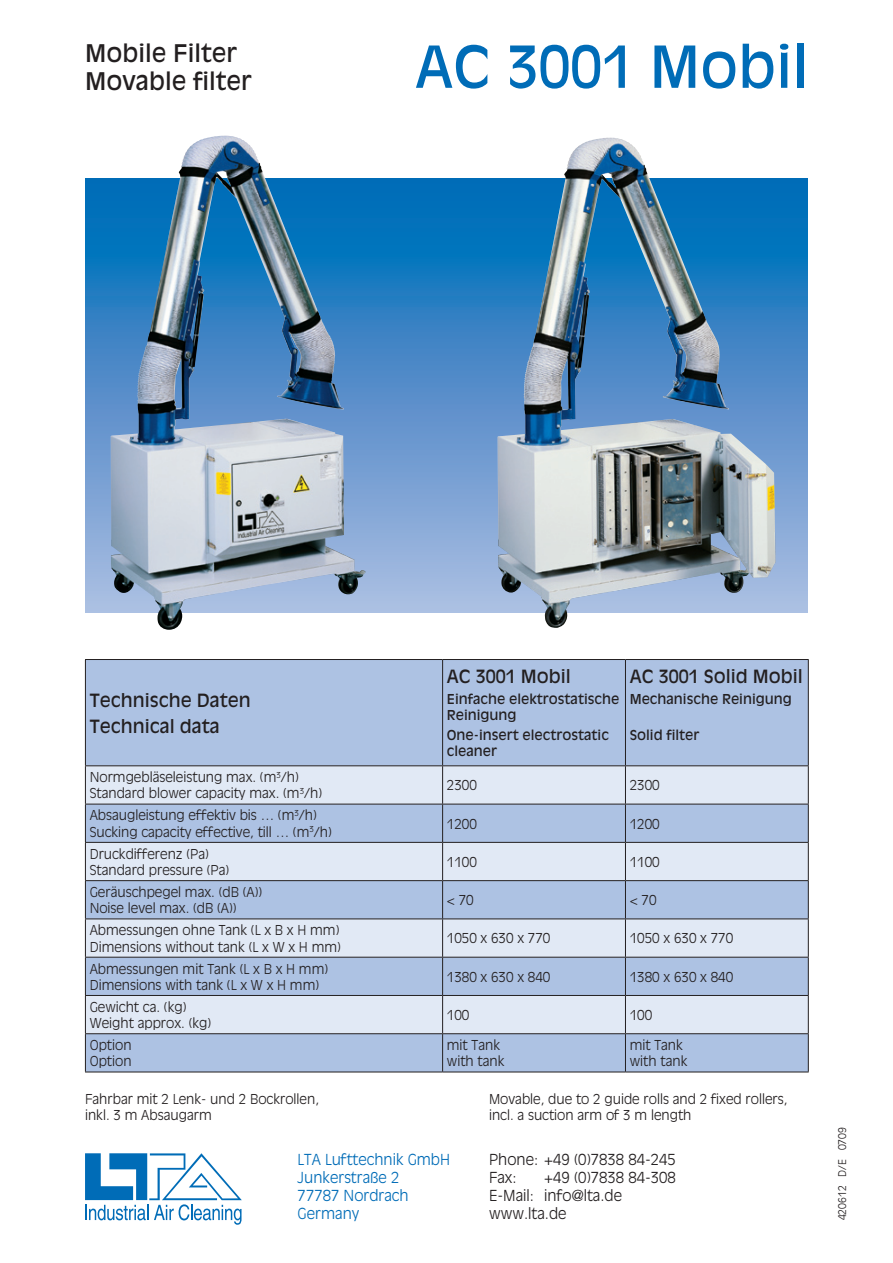
<style>
.page{position:relative;width:893px;height:1263px;background:#fff}
.page>*{position:absolute;margin:0;border:0;box-sizing:border-box;transform-origin:0 0}
.t1{font:57px "Antique Olive";color:#006cb7}
.t2{font:24px/28.8px "Antique Olive";color:#231f20}
.t3{font:18px/25.8px "Antique Olive";color:#231f20}
.t4{font:300 15px/18px "Antique Olive";color:#231f20}
.t5{font:300 15px/18px "Antique Olive";color:#006cb7}
.t6{font:300 13.5px/16.2px "Antique Olive";color:#231f20}
.t7{font:13.5px/16.2px "Antique Olive";color:#231f20}
.t8{font:300 10.5px "Antique Olive";color:#231f20}
</style>
<div class="page">
<svg style="left:85px;top:1153px;width:157px;height:72px"></svg>
<div style="left:86px;top:660px;width:722px;height:411px;background:#adc2e3"></div>
<svg style="left:86px;top:766px;width:722px;height:267px;background:#c6d4eb"></svg>
<div style="left:86px;top:919px;width:722px;height:38px;background:#e1e9f5"></div>
<hr style="left:85px;top:659px;width:358px;height:1px;background:#231f20">
<hr style="left:85px;top:660px;width:1px;height:105px;background:#231f20">
<hr style="left:443px;top:659px;width:182px;height:1px;background:#231f20">
<hr style="left:442px;top:660px;width:1px;height:105px;background:#231f20">
<hr style="left:625px;top:659px;width:184px;height:1px;background:#231f20">
<hr style="left:625px;top:660px;width:1px;height:105px;background:#231f20">
<hr style="left:808px;top:660px;width:1px;height:105px;background:#231f20">
<hr style="left:85px;top:765px;width:358px;height:1px;background:#231f20">
<hr style="left:443px;top:765px;width:182px;height:1px;background:#231f20">
<hr style="left:625px;top:765px;width:184px;height:1px;background:#231f20">
<hr style="left:85px;top:766px;width:1px;height:38px;background:#231f20">
<hr style="left:442px;top:766px;width:1px;height:38px;background:#231f20">
<hr style="left:625px;top:766px;width:1px;height:38px;background:#231f20">
<hr style="left:808px;top:766px;width:1px;height:38px;background:#231f20">
<hr style="left:85px;top:804px;width:358px;height:1px;background:#231f20">
<hr style="left:85px;top:804px;width:1px;height:38px;background:#231f20">
<hr style="left:443px;top:804px;width:182px;height:1px;background:#231f20">
<hr style="left:442px;top:804px;width:1px;height:38px;background:#231f20">
<hr style="left:625px;top:804px;width:184px;height:1px;background:#231f20">
<hr style="left:625px;top:804px;width:1px;height:38px;background:#231f20">
<hr style="left:808px;top:804px;width:1px;height:38px;background:#231f20">
<hr style="left:85px;top:842px;width:358px;height:1px;background:#231f20">
<hr style="left:85px;top:843px;width:1px;height:37px;background:#231f20">
<hr style="left:443px;top:842px;width:182px;height:1px;background:#231f20">
<hr style="left:442px;top:843px;width:1px;height:37px;background:#231f20">
<hr style="left:625px;top:842px;width:184px;height:1px;background:#231f20">
<hr style="left:625px;top:843px;width:1px;height:37px;background:#231f20">
<hr style="left:808px;top:843px;width:1px;height:37px;background:#231f20">
<hr style="left:85px;top:880px;width:358px;height:1px;background:#231f20">
<hr style="left:85px;top:881px;width:1px;height:37px;background:#231f20">
<hr style="left:443px;top:880px;width:182px;height:1px;background:#231f20">
<hr style="left:442px;top:881px;width:1px;height:37px;background:#231f20">
<hr style="left:625px;top:880px;width:184px;height:1px;background:#231f20">
<hr style="left:625px;top:881px;width:1px;height:37px;background:#231f20">
<hr style="left:808px;top:881px;width:1px;height:37px;background:#231f20">
<hr style="left:85px;top:918px;width:358px;height:1px;background:#231f20">
<hr style="left:85px;top:919px;width:1px;height:38px;background:#231f20">
<hr style="left:443px;top:918px;width:182px;height:1px;background:#231f20">
<hr style="left:442px;top:919px;width:1px;height:38px;background:#231f20">
<hr style="left:625px;top:918px;width:184px;height:1px;background:#231f20">
<hr style="left:625px;top:919px;width:1px;height:38px;background:#231f20">
<hr style="left:808px;top:919px;width:1px;height:38px;background:#231f20">
<hr style="left:85px;top:957px;width:358px;height:1px;background:#231f20">
<hr style="left:85px;top:957px;width:1px;height:38px;background:#231f20">
<hr style="left:443px;top:957px;width:182px;height:1px;background:#231f20">
<hr style="left:442px;top:957px;width:1px;height:38px;background:#231f20">
<hr style="left:625px;top:957px;width:184px;height:1px;background:#231f20">
<hr style="left:625px;top:957px;width:1px;height:38px;background:#231f20">
<hr style="left:808px;top:957px;width:1px;height:38px;background:#231f20">
<hr style="left:85px;top:995px;width:358px;height:1px;background:#231f20">
<hr style="left:85px;top:996px;width:1px;height:37px;background:#231f20">
<hr style="left:443px;top:995px;width:182px;height:1px;background:#231f20">
<hr style="left:442px;top:996px;width:1px;height:37px;background:#231f20">
<hr style="left:625px;top:995px;width:184px;height:1px;background:#231f20">
<hr style="left:625px;top:996px;width:1px;height:37px;background:#231f20">
<hr style="left:808px;top:996px;width:1px;height:37px;background:#231f20">
<hr style="left:85px;top:1033px;width:358px;height:1px;background:#231f20">
<hr style="left:85px;top:1034px;width:1px;height:37px;background:#231f20">
<hr style="left:443px;top:1033px;width:182px;height:1px;background:#231f20">
<hr style="left:442px;top:1034px;width:1px;height:37px;background:#231f20">
<hr style="left:625px;top:1033px;width:184px;height:1px;background:#231f20">
<hr style="left:625px;top:1034px;width:1px;height:37px;background:#231f20">
<hr style="left:808px;top:1034px;width:1px;height:37px;background:#231f20">
<hr style="left:85px;top:1071px;width:358px;height:1px;background:#231f20">
<hr style="left:443px;top:1071px;width:182px;height:1px;background:#231f20">
<hr style="left:625px;top:1071px;width:184px;height:1px;background:#231f20">
<svg style="left:85px;top:179px;width:723px;height:433px;background:#568cbc"></svg>
<img style="left:111px;top:136px;width:229px;height:494px">
<img style="left:497px;top:138px;width:114px;height:490px">
<h2 class="t2" style="left:85px;top:39px;width:168px">Mobile Filter<br>Movable filter</h2>
<h1 class="t1" style="left:415px;top:33px;width:394px">AC 3001 Mobil</h1>
<h3 class="t3" style="left:90px;top:687px;width:163px">Technische Daten<br>Technical data</h3>
<h3 class="t3" style="left:447px;top:664px;width:126px">AC 3001 Mobil</h3>
<p class="t7" style="left:447px;top:691px;width:174px">Einfache elektrostatische<br>Reinigung</p>
<p class="t7" style="left:447px;top:727px;width:163px">One-insert electrostatic cleaner</p>
<h3 class="t3" style="left:630px;top:664px;width:175px">AC 3001 Solid Mobil</h3>
<p class="t7" style="left:630px;top:691px;width:164px">Mechanische Reinigung</p>
<p class="t7" style="left:630px;top:727px;width:71px">Solid filter</p>
<p class="t6" style="left:90px;top:769px;width:234px">Normgebläseleistung max. (m<sup>3</sup>/h)<br>Standard blower capacity max. (m<sup>3</sup>/h)</p>
<p class="t6" style="left:447px;top:777px;width:32px">2300</p>
<p class="t6" style="left:630px;top:777px;width:32px">2300</p>
<p class="t6" style="left:90px;top:808px;width:244px">Absaugleistung effektiv bis … (m<sup>3</sup>/h)<br>Sucking capacity effective, till … (m<sup>3</sup>/h)</p>
<p class="t6" style="left:447px;top:816px;width:32px">1200</p>
<p class="t6" style="left:630px;top:816px;width:32px">1200</p>
<p class="t6" style="left:90px;top:846px;width:141px">Druckdifferenz (Pa)<br>Standard pressure (Pa)</p>
<p class="t6" style="left:447px;top:854px;width:32px">1100</p>
<p class="t6" style="left:630px;top:854px;width:32px">1100</p>
<p class="t6" style="left:90px;top:884px;width:174px">Geräuschpegel max. (dB (A))<br>Noise level max. (dB (A))</p>
<p class="t6" style="left:447px;top:892px;width:28px">&lt; 70</p>
<p class="t6" style="left:630px;top:892px;width:28px">&lt; 70</p>
<p class="t6" style="left:90px;top:922px;width:253px">Abmessungen ohne Tank (L x B x H mm)<br>Dimensions without tank (L x W x H mm)</p>
<p class="t6" style="left:447px;top:930px;width:105px">1050 x 630 x 770</p>
<p class="t6" style="left:630px;top:930px;width:105px">1050 x 630 x 770</p>
<p class="t6" style="left:90px;top:961px;width:240px">Abmessungen mit Tank (L x B x H mm)<br>Dimensions with tank (L x W x H mm)</p>
<p class="t6" style="left:447px;top:969px;width:105px">1380 x 630 x 840</p>
<p class="t6" style="left:630px;top:969px;width:105px">1380 x 630 x 840</p>
<p class="t6" style="left:90px;top:999px;width:123px">Gewicht ca. (kg)<br>Weight approx. (kg)</p>
<p class="t6" style="left:447px;top:1007px;width:24px">100</p>
<p class="t6" style="left:630px;top:1007px;width:24px">100</p>
<p class="t6" style="left:90px;top:1037px;width:43px">Option<br>Option</p>
<p class="t6" style="left:447px;top:1037px;width:59px">mit Tank with tank</p>
<p class="t6" style="left:630px;top:1037px;width:59px">mit Tank with tank</p>
<p class="t6" style="left:85px;top:1091px;width:236px">Fahrbar mit 2 Lenk- und 2 Bockrollen, inkl. 3 m Absaugarm</p>
<p class="t6" style="left:489px;top:1091px;width:300px">Movable, due to 2 guide rolls and 2 fixed rollers, incl. a suction arm of 3 m length</p>
<p class="t5" style="left:298px;top:1151px;width:154px">LTA Lufttechnik GmbH<br>Junkerstraße 2<br>77787 Nordrach<br>Germany</p>
<p class="t4" style="left:489px;top:1151px;width:188px">Phone: +49 (0)7838 84-245<br>Fax:</p>
<p class="t4" style="left:489px;top:1169px;width:188px;text-indent:55px">+49 (0)7838 84-308<br>E-Mail: info@lta.de www.lta.de</p>
<p class="t8" style="left:836px;top:1220px;width:95px;rotate:-90deg">420612 D/E 0709</p>
</div>
